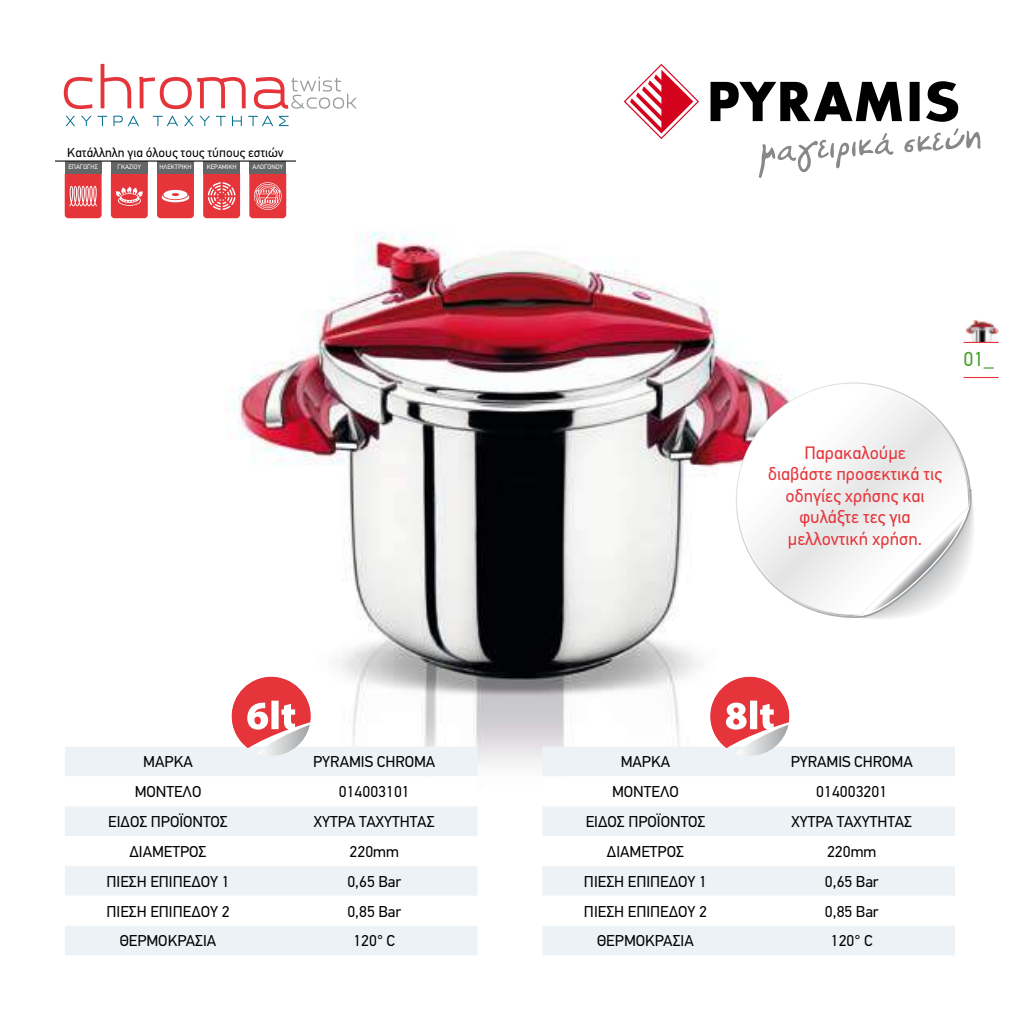
<style>
.page{position:relative;width:1021px;height:1021px;background:#fff}
.page>*{position:absolute;margin:0;border:0;box-sizing:border-box;transform-origin:0 0}
.t1{font:20.25px "PF Din Text Pro";color:#45a12b}
.t2{font:18px/21.6px "PF Din Text Pro";color:#e5353a;text-align:center}
.t3{font:15.75px "PF Din Text Pro";color:#000}
.t4{font:13.05px "PF Din Text Pro";color:#000}
.t5{font:6.52px "PF Din Text Pro";color:#fff}
</style>
<div class="page">
<img style="left:122px;top:180px;width:668px;height:596px">
<div style="left:65px;top:746px;width:412px;height:209px;background:#ecf2f5"></div>
<svg style="left:65px;top:776px;width:412px;height:149px"></svg>
<div style="left:542px;top:746px;width:412px;height:209px;background:#ecf2f5"></div>
<svg style="left:542px;top:776px;width:412px;height:149px"></svg>
<svg style="left:64px;top:77px;width:28px;height:32px"></svg>
<svg style="left:101px;top:64px;width:30px;height:44px"></svg>
<svg style="left:254px;top:76px;width:102px;height:33px"></svg>
<svg style="left:139px;top:77px;width:107px;height:32px"></svg>
<svg style="left:65px;top:116px;width:10px;height:10px"></svg>
<svg style="left:113px;top:116px;width:26px;height:10px"></svg>
<svg style="left:153px;top:116px;width:25px;height:10px"></svg>
<svg style="left:184px;top:116px;width:26px;height:10px"></svg>
<svg style="left:216px;top:116px;width:10px;height:10px"></svg>
<svg style="left:232px;top:116px;width:10px;height:10px"></svg>
<svg style="left:248px;top:116px;width:25px;height:10px"></svg>
<svg style="left:279px;top:116px;width:9px;height:10px"></svg>
<svg style="left:81px;top:116px;width:26px;height:10px"></svg>
<svg style="left:710px;top:82px;width:192px;height:39px"></svg>
<svg style="left:909px;top:82px;width:10px;height:39px"></svg>
<svg style="left:926px;top:81px;width:32px;height:41px"></svg>
<svg style="left:623px;top:64px;width:76px;height:75px"></svg>
<svg style="left:758px;top:133px;width:135px;height:45px"></svg>
<svg style="left:904px;top:128px;width:76px;height:24px"></svg>
<svg style="left:232px;top:676px;width:79px;height:79px"></svg>
<svg style="left:710px;top:676px;width:79px;height:79px"></svg>
<svg style="left:844px;top:490px;width:130px;height:129px"></svg>
<svg style="left:725px;top:384px;width:246px;height:233px"></svg>
<div style="left:65px;top:161px;width:37px;height:13px;background:#646567"></div>
<div style="left:111px;top:161px;width:37px;height:13px;background:#646567"></div>
<div style="left:157px;top:161px;width:37px;height:13px;background:#646567"></div>
<div style="left:203px;top:161px;width:37px;height:13px;background:#646567"></div>
<div style="left:249px;top:161px;width:37px;height:13px;background:#646567"></div>
<hr style="left:56px;top:160px;width:239px;height:1px;background:#000">
<svg style="left:65px;top:174px;width:37px;height:44px;background:#e9585c"></svg>
<svg style="left:249px;top:174px;width:37px;height:44px;background:#e9565a"></svg>
<svg style="left:111px;top:174px;width:37px;height:44px;background:#e84d51"></svg>
<svg style="left:157px;top:174px;width:37px;height:44px;background:#e85256"></svg>
<svg style="left:203px;top:174px;width:37px;height:44px;background:#e85256"></svg>
<img style="left:963px;top:320px;width:35px;height:22px">
<hr style="left:963px;top:342px;width:35px;height:1px;background:#e5353a">
<hr style="left:963px;top:377px;width:35px;height:1px;background:#e5353a">
<p class="t4" style="left:67px;top:144px;width:218px">Κατάλληλη για όλους τους τύπους εστιών</p>
<p class="t5" style="left:68px;top:163px;width:31px">ΕΠΑΓΩΓΗΣ</p>
<p class="t5" style="left:118px;top:163px;width:25px">ΓΚΑΖΙΟΥ</p>
<p class="t5" style="left:159px;top:163px;width:34px">ΗΛΕΚΤΡΙΚΗ</p>
<p class="t5" style="left:207px;top:163px;width:31px">ΚΕΡΑΜΙΚΗ</p>
<p class="t5" style="left:252px;top:163px;width:32px">ΑΛΟΓΟΝΟΥ</p>
<p class="t3" style="left:143px;top:752px;width:51px">ΜΑΡΚΑ</p>
<p class="t3" style="left:313px;top:752px;width:124px">PYRAMIS CHROMA</p>
<p class="t3" style="left:135px;top:782px;width:68px">ΜΟΝΤΕΛΟ</p>
<p class="t3" style="left:339px;top:782px;width:72px">014003101</p>
<p class="t3" style="left:108px;top:812px;width:121px">ΕΙΔΟΣ ΠΡΟΪΟΝΤΟΣ</p>
<p class="t3" style="left:314px;top:812px;width:122px">ΧΥΤΡΑ ΤΑΧΥΤΗΤΑΣ</p>
<p class="t3" style="left:129px;top:842px;width:79px">ΔΙΑΜΕΤΡΟΣ</p>
<p class="t3" style="left:349px;top:842px;width:51px">220mm</p>
<p class="t3" style="left:106px;top:872px;width:124px">ΠΙΕΣΗ ΕΠΙΠΕΔΟΥ 1</p>
<p class="t3" style="left:347px;top:872px;width:55px">0,65 Bar</p>
<p class="t3" style="left:106px;top:901px;width:124px">ΠΙΕΣΗ ΕΠΙΠΕΔΟΥ 2</p>
<p class="t3" style="left:347px;top:901px;width:55px">0,85 Bar</p>
<p class="t3" style="left:120px;top:931px;width:98px">ΘΕΡΜΟΚΡΑΣΙΑ</p>
<p class="t3" style="left:353px;top:931px;width:43px">120° C</p>
<p class="t1" style="left:963px;top:347px;width:32px">01_</p>
<p class="t2" style="left:768px;top:442px;width:175px">Παρακαλούμε<br>διαβάστε προσεκτικά τις οδηγίες χρήσης και φυλάξτε τες για μελλοντική χρήση.</p>
<p class="t3" style="left:620px;top:752px;width:51px">ΜΑΡΚΑ</p>
<p class="t3" style="left:790px;top:752px;width:124px">PYRAMIS CHROMA</p>
<p class="t3" style="left:612px;top:782px;width:68px">ΜΟΝΤΕΛΟ</p>
<p class="t3" style="left:816px;top:782px;width:72px">014003201</p>
<p class="t3" style="left:585px;top:812px;width:121px">ΕΙΔΟΣ ΠΡΟΪΟΝΤΟΣ</p>
<p class="t3" style="left:791px;top:812px;width:122px">ΧΥΤΡΑ ΤΑΧΥΤΗΤΑΣ</p>
<p class="t3" style="left:607px;top:842px;width:79px">ΔΙΑΜΕΤΡΟΣ</p>
<p class="t3" style="left:827px;top:842px;width:51px">220mm</p>
<p class="t3" style="left:584px;top:872px;width:124px">ΠΙΕΣΗ ΕΠΙΠΕΔΟΥ 1</p>
<p class="t3" style="left:824px;top:872px;width:55px">0,65 Bar</p>
<p class="t3" style="left:584px;top:901px;width:124px">ΠΙΕΣΗ ΕΠΙΠΕΔΟΥ 2</p>
<p class="t3" style="left:824px;top:901px;width:55px">0,85 Bar</p>
<p class="t3" style="left:597px;top:931px;width:98px">ΘΕΡΜΟΚΡΑΣΙΑ</p>
<p class="t3" style="left:830px;top:931px;width:43px">120° C</p>
</div>
